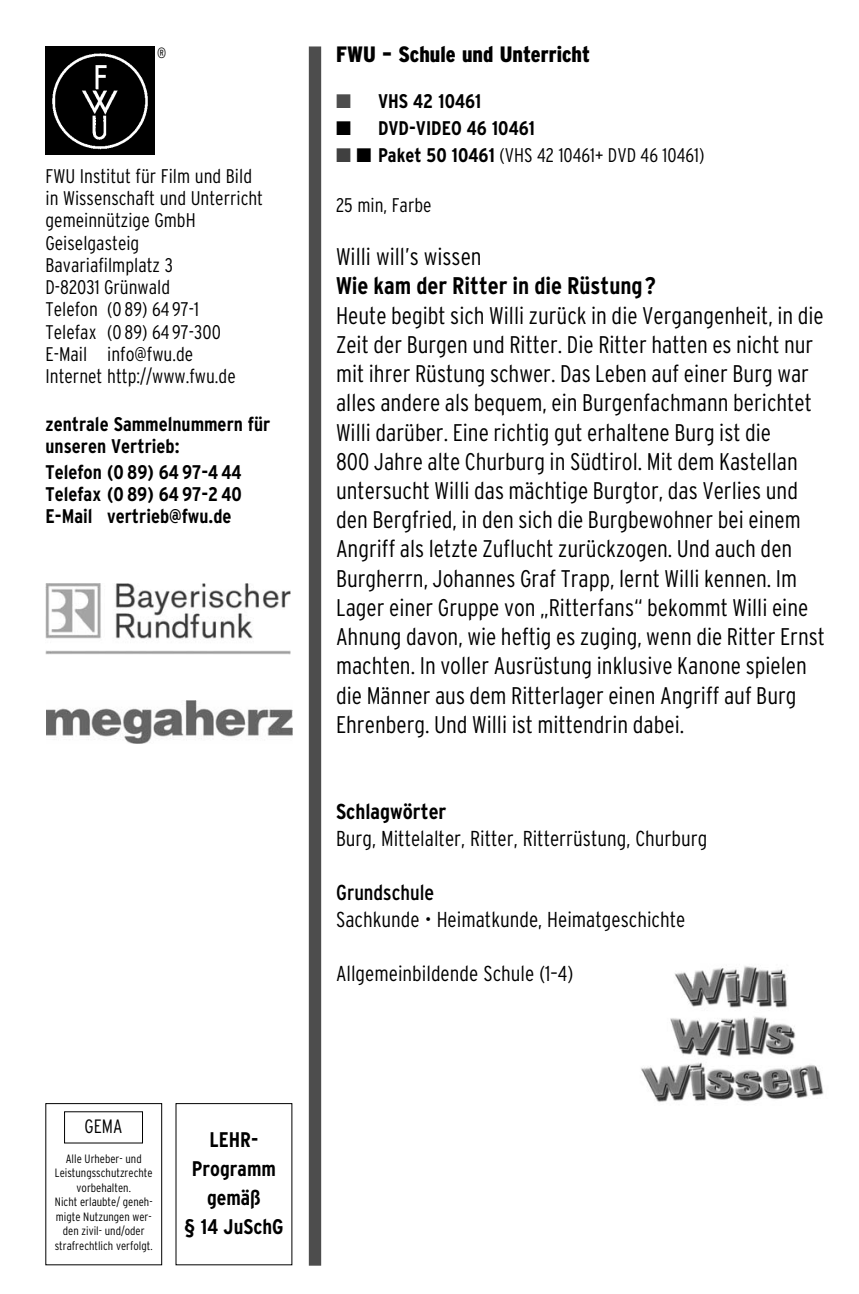
<style>
.page{position:relative;width:859px;height:1294px;background:#fff}
.page>*{position:absolute;margin:0;border:0;box-sizing:border-box;transform-origin:0 0}
.t1{font:300 condensed 23.97px/29.2px "Interstate";color:#000}
.t2{font:700 condensed 23.97px "Interstate";color:#000}
.t3{font:900 condensed 22.22px "Interstate";color:#000}
.t4{font:300 condensed 21.53px "Interstate";color:#000}
.t5{font:700 condensed 21.53px "Interstate";color:#000}
.t6{font:condensed 21.53px "Interstate";color:#000}
.t7{font:700 condensed 21.18px/29.1px "Interstate";color:#000;text-align:center}
.t8{font:300 condensed 19.78px/22.2px "Interstate";color:#000}
.t9{font:700 condensed 19.78px/22.2px "Interstate";color:#000}
.t10{font:300 condensed 19.25px "Interstate";color:#000}
.t11{font:300 condensed 14.88px "Interstate";color:#000}
.t12{font:300 condensed 12.08px/14.5px "Interstate";color:#000;text-align:center}
.s1{color:#4d4d4d}
.s2{color:#404040}
.s3{font-weight:700}
</style>
<div class="page">
<img style="left:45px;top:583px;width:245px;height:72px">
<img style="left:45px;top:46px;width:109px;height:109px">
<div style="left:309px;top:46px;width:12px;height:1220px;background:#4d4d4d"></div>
<div style="left:45px;top:1103px;width:117px;height:162px;border:1px solid #000"></div>
<img style="left:46px;top:700px;width:246px;height:44px">
<img style="left:641px;top:966px;width:183px;height:136px">
<p class="t11" style="left:157px;top:47px;width:11px">®</p>
<p class="t8" style="left:45px;top:167px;width:219px">FWU Institut für Film und Bild in Wissenschaft und Unterricht gemeinnützige GmbH<br>Geiselgasteig<br>Bavariafilmplatz 3<br>D-82031 Grünwald<br>Telefon (0 89) 64 97-1<br>Telefax (0 89) 64 97-300<br>E-Mail info@fwu.de<br>Internet http://www.fwu.de</p>
<p class="t9" style="left:45px;top:415px;width:226px">zentrale Sammelnummern für unseren Vertrieb:</p>
<p class="t9" style="left:45px;top:463px;width:198px;text-align:justify">Telefon (0 89) 64 97-4 44<br>Telefax (0 89) 64 97-2 40<br>E-Mail vertrieb@fwu.de</p>
<p class="t10" style="left:85px;top:1120px;width:39px">GEMA</p>
<p class="t12" style="left:55px;top:1152px;width:99px">Alle Urheber- und<br>Leistungsschutzrechte vorbehalten.<br>Nicht erlaubte/ geneh&shy;migte Nutzungen wer&shy;den zivil- und/oder strafrechtlich verfolgt.</p>
<p class="t7" style="left:184px;top:1127px;width:101px">LEHR-<br>Programm gemäß<br>§ 14 JuSchG</p>
<p class="t3" style="left:336px;top:47px;width:255px">FWU – Schule und Unterricht</p>
<p class="t9" style="left:336px;top:92px;width:147px"><span class="s1">■</span> VHS 42 10461</p>
<p class="t9" style="left:336px;top:119px;width:200px">■ DVD-VIDEO 46 10461</p>
<p class="t8" style="left:336px;top:146px;width:370px"><span class="s2">■</span> ■ <span class="s3">Paket 50 10461</span> (VHS 42 10461+ DVD 46 10461)</p>
<p class="t8" style="left:336px;top:196px;width:97px">25 min, Farbe</p>
<p class="t1" style="left:336px;top:244px;width:147px">Willi will’s wissen</p>
<p class="t2" style="left:336px;top:278px;width:321px">Wie kam der Ritter in die Rüstung?</p>
<p class="t1" style="left:336px;top:303px;width:490px">Heute begibt sich Willi zurück in die Vergangenheit, in die Zeit der Burgen und Ritter. Die Ritter hatten es nicht nur mit ihrer Rüstung schwer. Das Leben auf einer Burg war alles andere als bequem, ein Burgenfachmann berichtet Willi darüber. Eine richtig gut erhaltene Burg ist die<br>800 Jahre alte Churburg in Südtirol. Mit dem Kastellan untersucht Willi das mächtige Burgtor, das Verlies und den Bergfried, in den sich die Burgbewohner bei einem Angriff als letzte Zuflucht zurückzogen. Und auch den Burgherrn, Johannes Graf Trapp, lernt Willi kennen. Im Lager einer Gruppe von „Ritterfans“ bekommt Willi eine Ahnung davon, wie heftig es zuging, wenn die Ritter Ernst machten. In voller Ausrüstung inklusive Kanone spielen die Männer aus dem Ritterlager einen Angriff auf Burg Ehrenberg. Und Willi ist mittendrin dabei.</p>
<p class="t5" style="left:336px;top:804px;width:112px">Schlagwörter</p>
<p class="t4" style="left:336px;top:831px;width:372px">Burg, Mittelalter, Ritter, Ritterrüstung, Churburg</p>
<p class="t6" style="left:336px;top:885px;width:100px">Grundschule</p>
<p class="t4" style="left:336px;top:912px;width:351px">Sachkunde • Heimatkunde, Heimatgeschichte</p>
<p class="t4" style="left:336px;top:967px;width:239px">Allgemeinbildende Schule (1–4)</p>
</div>
